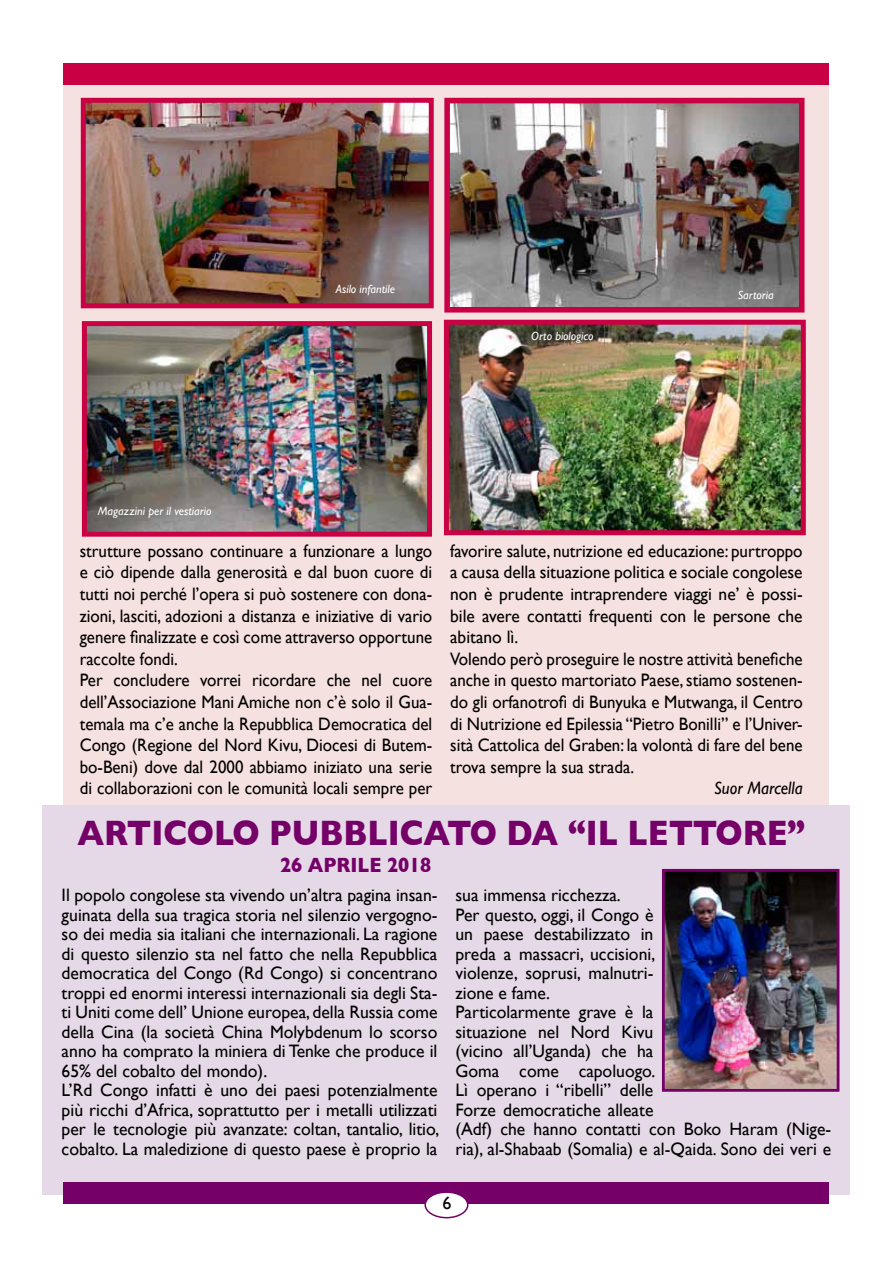
<style>
.page{position:relative;width:893px;height:1263px;background:#fff}
.page>*{position:absolute;margin:0;border:0;box-sizing:border-box;transform-origin:0 0}
.t1{font:700 36px "Gill Sans";letter-spacing:-.015em;color:#740068;scale:.89 1}
.t2{font:700 21px "Gill Sans";color:#740068;scale:.89 1}
.t3{font:18px/19.5px "Gill Sans";color:#000}
.t4{font:18px/21.6px "Gill Sans";color:#000;scale:.94 1}
.t5{font:italic 18px "Gill Sans";color:#000;scale:.94 1}
.t6{font:italic 12px "Gill Sans";color:#fff}
</style>
<div class="page">
<div style="left:64px;top:72px;width:765px;height:1131px;background:#f5e1df"></div>
<div style="left:64px;top:64px;width:765px;height:21px;background:#c90044"></div>
<div style="left:43px;top:806px;width:807px;height:389px;background:#e6d9e7"></div>
<img style="left:666px;top:873px;width:169px;height:215px">
<div style="left:662px;top:869px;width:177px;height:223px;border:3px solid #740068"></div>
<img style="left:88px;top:327px;width:338px;height:204px">
<div style="left:82px;top:321px;width:350px;height:216px;border:5px solid #c90044"></div>
<img style="left:87px;top:104px;width:341px;height:198px">
<div style="left:81px;top:98px;width:353px;height:210px;border:5px solid #c90044"></div>
<img style="left:451px;top:105px;width:346px;height:201px">
<div style="left:444px;top:98px;width:360px;height:215px;border:6px solid #c90044"></div>
<img style="left:450px;top:326px;width:350px;height:203px">
<div style="left:444px;top:320px;width:362px;height:215px;border:5px solid #c90044"></div>
<div style="left:64px;top:1182px;width:765px;height:21px;background:#740068"></div>
<div style="left:425px;top:1192px;width:43px;height:26px;background:#fff;border-radius:50%"></div>
<div style="left:424px;top:1191px;width:44px;height:27px;border:2px solid #740068;border-radius:50%"></div>
<p class="t6" style="left:98px;top:504px;width:115px">Magazzini per il vestiario</p>
<p class="t6" style="left:336px;top:282px;width:61px">Asilo infantile</p>
<p class="t6" style="left:531px;top:329px;width:64px">Orto biologico</p>
<p class="t6" style="left:738px;top:288px;width:37px">Sartoria</p>
<p class="t4" style="left:80px;top:540px;width:376px">strutture possano continuare a funzionare a lungo e ciò dipende dalla generosità e dal buon cuore di tutti noi perché l’opera si può sostenere con dona&shy;zioni, lasciti, adozioni a distanza e iniziative di vario genere finalizzate e così come attraverso opportune raccolte fondi.<br>Per concludere vorrei ricordare che nel cuore dell’Associazione Mani Amiche non c’è solo il Gua&shy;temala ma c’e anche la Repubblica Democratica del Congo (Regione del Nord Kivu, Diocesi di Butem&shy;bo-Beni) dove dal 2000 abbiamo iniziato una serie di collaborazioni con le comunità locali sempre per</p>
<p class="t4" style="left:450px;top:540px;width:376px">favorire salute, nutrizione ed educazione: purtroppo a causa della situazione politica e sociale congolese non è prudente intraprendere viaggi ne’ è possi&shy;bile avere contatti frequenti con le persone che abitano lì.<br>Volendo però proseguire le nostre attività benefiche anche in questo martoriato Paese, stiamo sostenen&shy;do gli orfanotrofi di Bunyuka e Mutwanga, il Centro di Nutrizione ed Epilessia “Pietro Bonilli” e l’Univer&shy;sità Cattolica del Graben: la volontà di fare del bene trova sempre la sua strada.</p>
<p class="t5" style="left:714px;top:778px;width:96px">Suor Marcella</p>
<h1 class="t1" style="left:78px;top:805px;width:151px">ARTI COLO</h1>
<h1 class="t1" style="left:269px;top:805px;width:50px">PUBBLI</h1>
<h1 class="t1" style="left:400px;top:805px;width:382px">CATO DA “IL LE TTORE</h1>
<h1 class="t1" style="left:787px;top:805px;width:22px">”</h1>
<p class="t2" style="left:280px;top:849px;width:77px">26 APRILE</p>
<p class="t2" style="left:387px;top:849px;width:51px">2018</p>
<p class="t3" style="left:62px;top:885px;width:379px">Il popolo congolese sta vivendo un’altra pagina insan&shy;guinata della sua tragica storia nel silenzio vergogno&shy;so dei media sia italiani che internazionali. La ragione di questo silenzio sta nel fatto che nella Repubblica democratica del Congo (Rd Congo) si concentrano troppi ed enormi interessi internazionali sia degli Sta&shy;ti Uniti come dell’ Unione europea, della Russia come della Cina (la società China Molybdenum lo scorso anno ha comprato la miniera di Tenke che produce il 65% del cobalto del mondo).<br>L’Rd Congo infatti è uno dei paesi potenzialmente più ricchi d’Africa, soprattutto per i metalli utilizzati per le tecnologie più avanzate: coltan, tantalio, litio, cobalto. La maledizione di questo paese è proprio la</p>
<p class="t3" style="left:455px;top:885px;width:377px">sua immensa ricchezza.<br>Per questo, oggi, il Congo è<br>un paese destabilizzato in<br>preda a massacri, uccisioni,<br>violenze, soprusi, malnutri-<br>zione e fame.<br>Particolarmente grave è la<br>situazione nel Nord Kivu<br>(vicino all’Uganda) che ha<br>Goma come capoluogo.<br>Lì operano i “ribelli” delle<br>Forze democratiche alleate<br>(Adf) che hanno contatti con Boko Haram (Nige&shy;ria), al-Shabaab (Somalia) e al-Qaida. Sono dei veri e</p>
<p class="t3" style="left:442px;top:1193px;width:10px">6</p>
</div>
